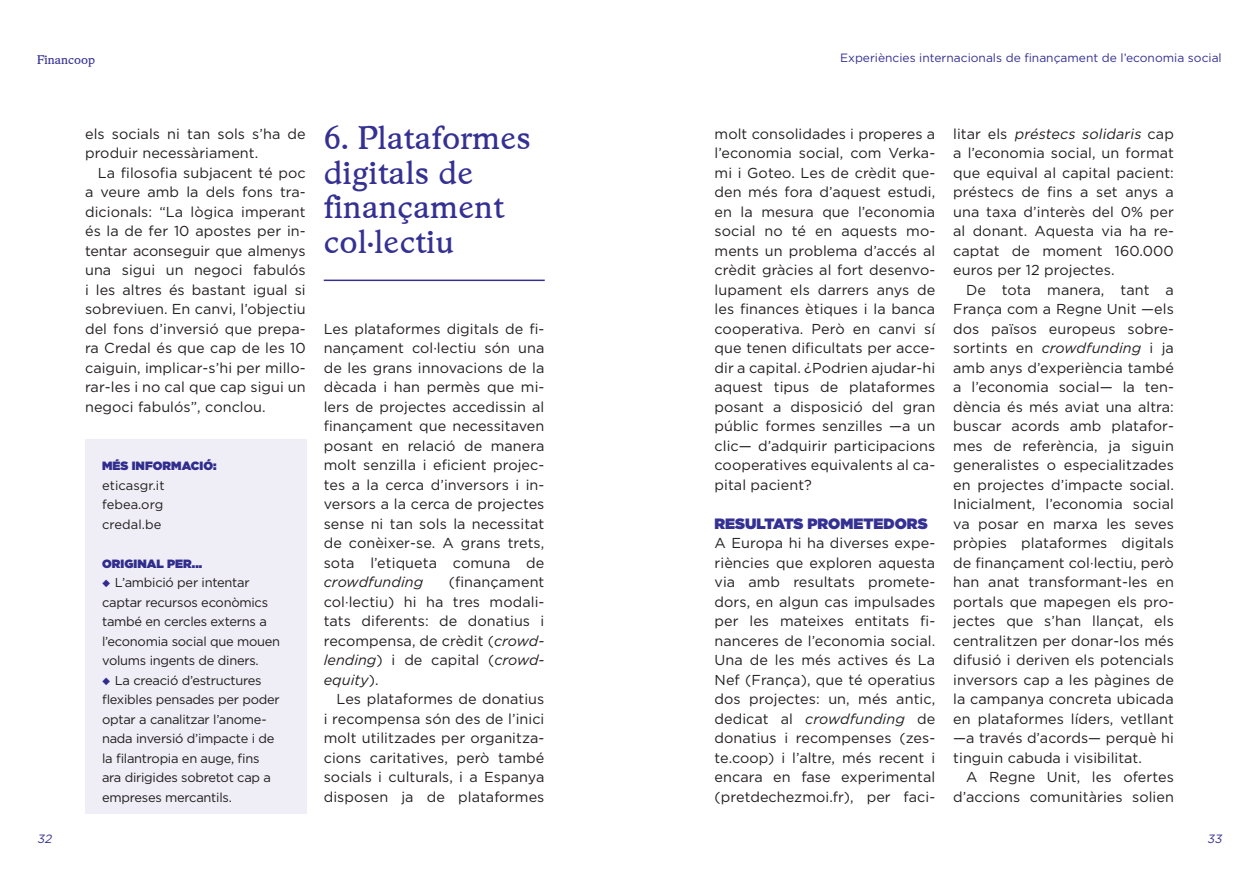
<style>
.page{position:relative;width:1259px;height:893px;background:#fff}
.page>*{position:absolute;margin:0;border:0;box-sizing:border-box;transform-origin:0 0}
.t1{font:31.5px/34.5px "Stratford";letter-spacing:.01em;color:#353193}
.t2{font:900 15px "Gotham";color:#353193}
.t3{font:14.4px/19.5px "Gotham";letter-spacing:.005em;color:#231f20;text-align:justify}
.t4{font:italic 14.4px "Gotham";letter-spacing:.005em;color:#231f20}
.t5{font:12.9px/19.5px "Gotham";letter-spacing:-.02em;color:#231f20}
.t6{font:12px "Gotham";color:#353193}
.t7{font:900 12px "Gotham";letter-spacing:.005em;color:#353193}
.t8{font:12px "Stratford";color:#353193}
.t9{font:italic 12px "Gotham";color:#353193}
.s1{color:#353193}
.s2{font-style:italic}
</style>
<div class="page">
<hr style="left:324px;top:280px;width:221px;height:1px;background:#353193">
<div style="left:85px;top:439px;width:221px;height:374px;background:#efeef6"></div>
<p class="t8" style="left:37px;top:52px;width:59px">Financoop</p>
<p class="t6" style="left:840px;top:50px;width:383px">Experiències internacionals de finançament de l’economia social</p>
<p class="t3" style="left:85px;top:123px;width:222px">els socials ni tan sols s’ha de produir necessàriament.</p>
<p class="t3" style="left:85px;top:162px;width:222px;text-indent:13px">La filosofia subjacent té poc a veure amb la dels fons tra&shy;dicionals: “La lògica imperant és la de fer 10 apostes per in&shy;tentar aconseguir que almenys una sigui un negoci fabulós i les altres és bastant igual si sobreviuen. En canvi, l’objectiu del fons d’inversió que prepa&shy;ra Credal és que cap de les 10 caiguin, implicar-s’hi per millo&shy;rar-les i no cal que cap sigui un negoci fabulós”, conclou.</p>
<p class="t7" style="left:102px;top:457px;width:116px">MÉS INFORMACIÓ:</p>
<p class="t5" style="left:102px;top:475px;width:64px;text-align:justify">eticasgr.it febea.org credal.be</p>
<p class="t7" style="left:102px;top:555px;width:102px">ORIGINAL PER...</p>
<p class="t5" style="left:102px;top:572px;width:180px"><span class="s1">◆</span> L’ambició per intentar captar recursos econòmics també en cercles externs a l’economia social que mouen volums ingents de diners.</p>
<p class="t5" style="left:102px;top:670px;width:179px"><span class="s1">◆</span> La creació d’estructures flexibles pensades per poder optar a canalitzar l’anome&shy;nada inversió d’impacte i de la filantropia en auge, fins ara dirigides sobretot cap a empreses mercantils.</p>
<h1 class="t1" style="left:324px;top:121px;width:208px">6. Plataformes digitals de finançament col.lectiu</h1>
<p class="t3" style="left:324px;top:318px;width:222px">Les plataformes digitals de fi&shy;nançament col·lectiu són una de les grans innovacions de la dècada i han permès que mi&shy;lers de projectes accedissin al finançament que necessitaven posant en relació de manera molt senzilla i eficient projec&shy;tes a la cerca d’inversors i in&shy;versors a la cerca de projectes sense ni tan sols la necessitat de conèixer-se. A grans trets, sota l’etiqueta comuna de</p>
<p class="t4" style="left:324px;top:573px;width:101px">crowdfunding</p>
<p class="t3" style="left:324px;top:572px;width:222px;text-indent:125px">(finançament col·lectiu) hi ha tres modali&shy;tats diferents: de donatius i recompensa, de crèdit (<span class="s2">crowd&shy;lending</span>) i de capital (<span class="s2">crowd&shy;equity</span>).</p>
<p class="t3" style="left:324px;top:689px;width:222px;text-indent:13px">Les plataformes de donatius i recompensa són des de l’inici molt utilitzades per organitza&shy;cions caritatives, però també socials i culturals, i a Espanya disposen ja de plataformes</p>
<p class="t3" style="left:714px;top:123px;width:222px">molt consolidades i properes a l’economia social, com Verka&shy;mi i Goteo. Les de crèdit que&shy;den més fora d’aquest estudi, en la mesura que l’economia social no té en aquests mo&shy;ments un problema d’accés al crèdit gràcies al fort desenvo&shy;lupament els darrers anys de les finances ètiques i la banca cooperativa. Però en canvi sí que tenen dificultats per acce&shy;dir a capital. ¿Podrien ajudar-hi aquest tipus de plataformes posant a disposició del gran públic formes senzilles —a un clic— d’adquirir participacions cooperatives equivalents al ca&shy;pital pacient?</p>
<p class="t2" style="left:714px;top:512px;width:215px">RESULTATS PROMETEDORS</p>
<p class="t3" style="left:714px;top:533px;width:222px">A Europa hi ha diverses expe&shy;riències que exploren aquesta via amb resultats promete&shy;dors, en algun cas impulsades per les mateixes entitats fi&shy;nanceres de l’economia social.<br>Una de les més actives és La Nef (França), que té operatius dos projectes: un, més antic, dedicat al <span class="s2">crowdfunding</span> de donatius i recompenses (zes&shy;te.coop) i l’altre, més recent i encara en fase experimental (pretdechezmoi.fr), per faci-</p>
<p class="t3" style="left:953px;top:123px;width:222px">l i t a r e l s <span class="s2">préstecs solidaris</span> c a p a l’economia social, un format que equival al capital pacient: préstecs de fins a set anys a una taxa d’interès del 0% per al donant. Aquesta via ha re&shy;captat de moment 160.000 euros per 12 projectes.</p>
<p class="t3" style="left:953px;top:279px;width:222px;text-indent:13px">De tota manera, tant a França com a Regne Unit —els dos països europeus sobre&shy;sortints en <span class="s2">crowdfunding</span> i ja amb anys d’experiència també a l’economia social— la ten&shy;dència és més aviat una altra: buscar acords amb platafor&shy;mes de referència, ja siguin generalistes o especialitzades en projectes d’impacte social.<br>Inicialment, l’economia social va posar en marxa les seves pròpies plataformes digitals de finançament col·lectiu, però han anat transformant-les en portals que mapegen els pro&shy;jectes que s’han llançat, els centralitzen per donar-los més difusió i deriven els potencials inversors cap a les pàgines de la campanya concreta ubicada en plataformes líders, vetllant —a través d’acords— perquè hi tinguin cabuda i visibilitat.</p>
<p class="t3" style="left:953px;top:767px;width:222px;text-align:right">A Regne Unit, les ofertes d’accions comunitàries solien</p>
<p class="t9" style="left:37px;top:831px;width:19px">32</p>
<p class="t9" style="left:1207px;top:831px;width:19px">33</p>
</div>
